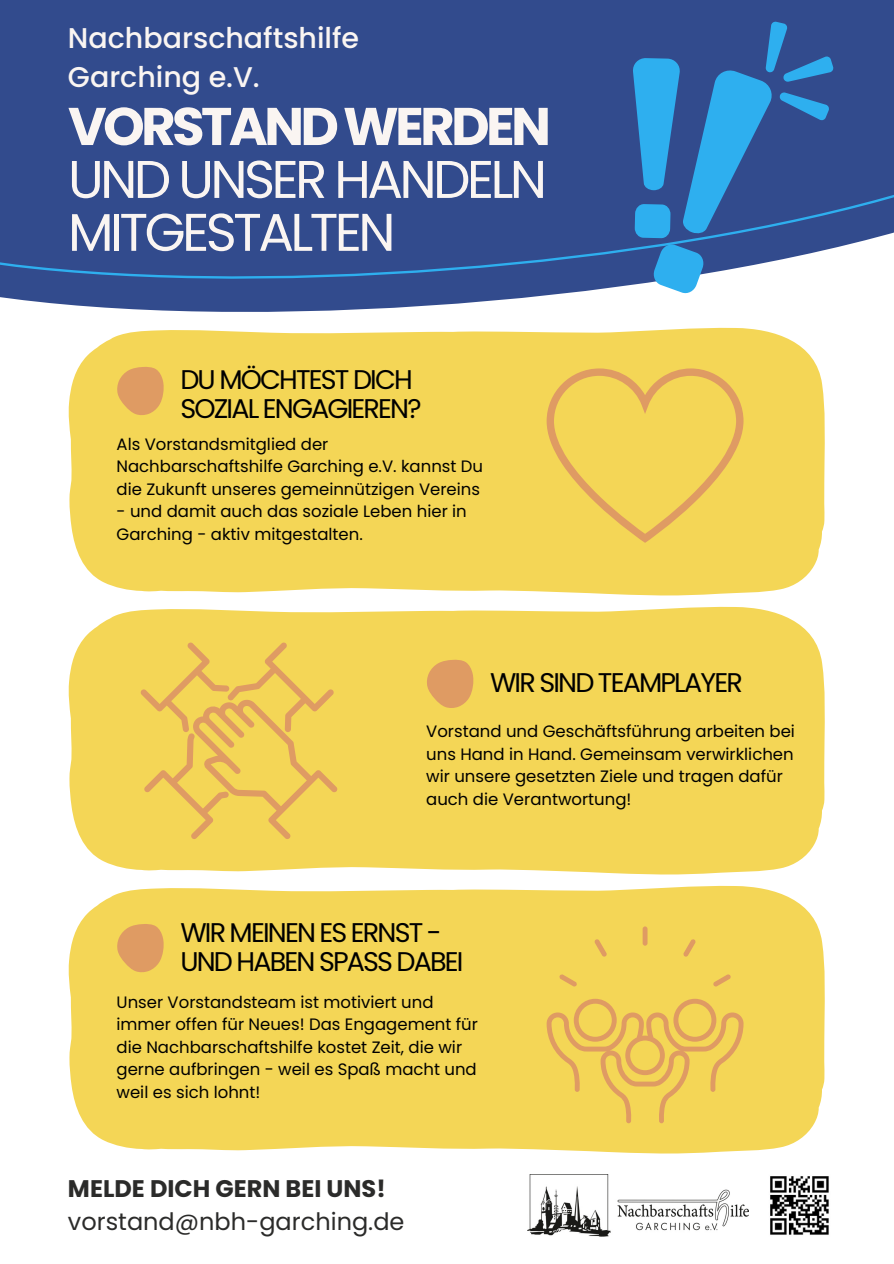
<style>
.page{position:relative;width:894px;height:1264px;background:#fff}
.page>*{position:absolute;margin:0;border:0;box-sizing:border-box;transform-origin:0 0}
.t1{font:52.95px/52.8px "Poppins";letter-spacing:-.07em;color:#faf5f2;text-align:justify}
.t2{font:500 28.5px/39.3px "Poppins";color:#faf5f2}
.t3{font:27px/29.2px "Poppins";letter-spacing:-.07em;color:#000}
.t4{font:24px "Poppins";color:#2b2b2a}
.t5{font:700 24px "Poppins";color:#2b2b2a}
.t6{font:16.5px/22.5px "Poppins";color:#000}
.s1{font-weight:700}
</style>
<div class="page">
<svg style="left:0;top:0;width:893px;height:312px;background:#3d5694"></svg>
<svg style="left:632px;top:21px;width:201px;height:273px;background:#4278b4"></svg>
<svg style="left:68px;top:327px;width:757px;height:269px;background:#f4d861"></svg>
<div style="left:68px;top:606px;width:757px;height:269px;background:#f4d656"></div>
<svg style="left:117px;top:367px;width:47px;height:48px;background:#e3a760"></svg>
<div style="left:68px;top:885px;width:757px;height:268px;background:#f4d656"></div>
<svg style="left:117px;top:923px;width:47px;height:49px;background:#e3a85f"></svg>
<svg style="left:426px;top:659px;width:47px;height:49px;background:#e3a85f"></svg>
<svg style="left:140px;top:642px;width:197px;height:197px;background:#f0cb58"></svg>
<svg style="left:546px;top:368px;width:197px;height:175px;background:#f1ce57"></svg>
<svg style="left:546px;top:926px;width:197px;height:197px;background:#f0cd57"></svg>
<img style="left:770px;top:1176px;width:59px;height:59px">
<img style="left:527px;top:1174px;width:221px;height:61px">
<p class="t2" style="left:68px;top:18px;width:293px">Nachbarschaftshilfe<br>Garching e.V.</p>
<h2 class="t1" style="left:68px;top:100px;width:484px"><span class="s1">VORSTANDWERDEN </span>UND UNSER HANDELN MITGESTALTEN</h2>
<p class="t3" style="left:180px;top:364px;width:242px">DU MÖCHTEST DICH<br>SOZIAL ENGAGIEREN?</p>
<h3 class="t6" style="left:116px;top:432px;width:368px">Als Vorstandsmitglied der<br>Nachbarschaftshilfe Garching e.V. kannst Du die Zukunft unseres gemeinnützigen Vereins</h3>
<h3 class="t6" style="left:116px;top:500px;width:352px">- und damit auch das soziale Leben hier in<br>Garching - aktiv mitgestalten.</h3>
<h1 class="t3" style="left:490px;top:668px;width:254px">WIR SIND TEAMPLAYER</h1>
<p class="t6" style="left:426px;top:720px;width:370px">Vorstand und Geschäftsführung arbeiten bei uns Hand in Hand. Gemeinsam verwirklichen wir unsere gesetzten Ziele und tragen dafür auch die Verantwortung!</p>
<h3 class="t3" style="left:180px;top:917px;width:284px">WIR MEINEN ES ERNST -<br>UND HABEN SPASS DABEI</h3>
<p class="t6" style="left:116px;top:990px;width:363px">Unser Vorstandsteam ist motiviert und immer offen für Neues! Das Engagement für die Nachbarschaftshilfe kostet Zeit, die wir gerne aufbringen - weil es Spaß macht und weil es sich lohnt!</p>
<h3 class="t5" style="left:68px;top:1171px;width:319px">MELDE DICH GERN BEI UNS!</h3>
<h3 class="t4" style="left:68px;top:1204px;width:338px">vorstand@nbh-garching.de</h3>
</div>
